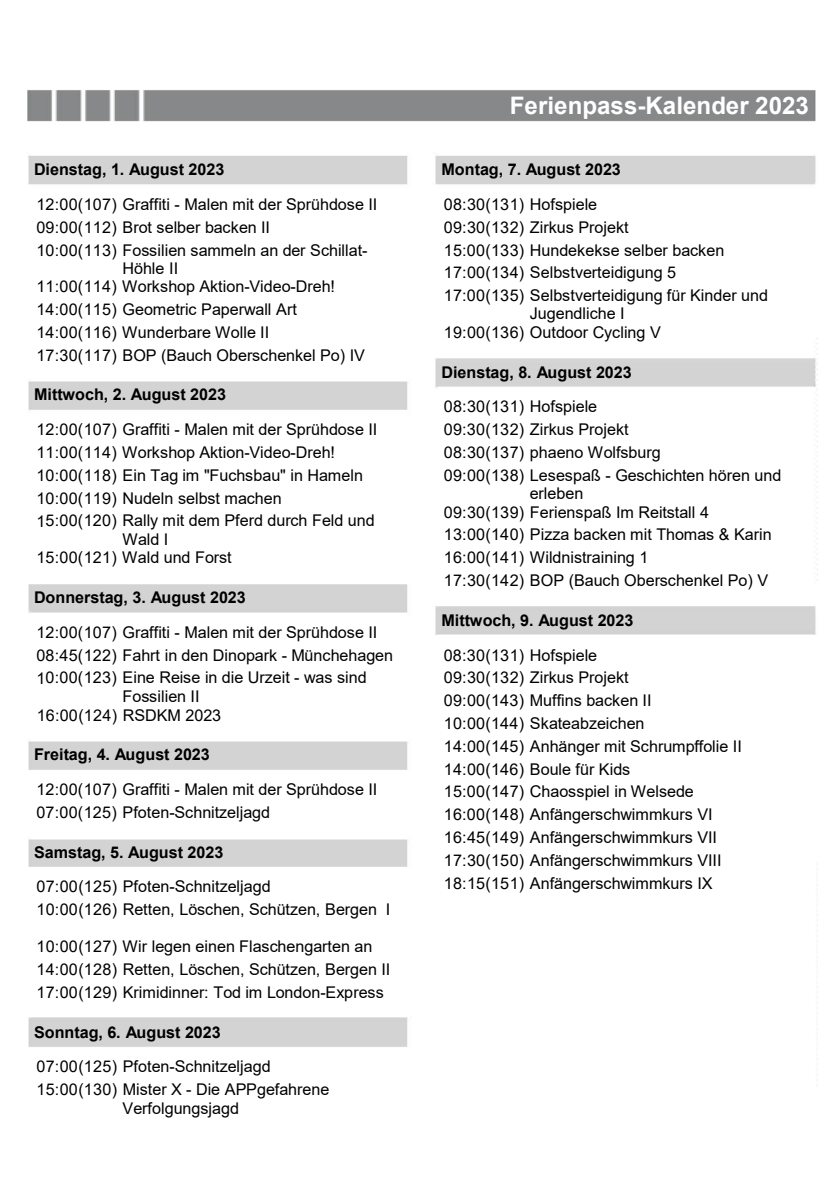
<style>
.page{position:relative;width:840px;height:1191px;background:#fff}
.page>*{position:absolute;margin:0;border:0;box-sizing:border-box;transform-origin:0 0}
.t1{font:700 24px "Arial";color:#fff}
.t2{font:16.2px/22.8px "Arial";letter-spacing:-.005em;color:#000}
.t3{font:700 16.2px "Arial";letter-spacing:-.005em;color:#000}
</style>
<div class="page">
<img style="left:27px;top:90px;width:789px;height:957px">
<h1 class="t1" style="left:509px;top:88px;width:300px">Ferienpass-Kalender 2023</h1>
<p class="t3" style="left:34px;top:158px;width:192px">Dienstag, 1. August 2023</p>
<p class="t3" style="left:441px;top:158px;width:181px">Montag, 7. August 2023</p>
<p class="t2" style="left:37px;top:193px;width:342px">12:00(107) Graffiti - Malen mit der Sprühdose II<br>09:00(112) Brot selber backen II<br>10:00(113) Fossilien sammeln an der Schillat-</p>
<p class="t2" style="left:443px;top:193px;width:186px">08:30(131) Hofspiele<br>09:30(132) Zirkus Projekt</p>
<p class="t2" style="left:122px;top:257px;width:57px">Höhle II</p>
<p class="t2" style="left:443px;top:238px;width:282px">15:00(133) Hundekekse selber backen<br>17:00(134) Selbstverteidigung 5</p>
<p class="t2" style="left:37px;top:275px;width:329px">11:00(114) Workshop Aktion-Video-Dreh!<br>14:00(115) Geometric Paperwall Art 14:00(116) Wunderbare Wolle II<br>17:30(117) BOP (Bauch Oberschenkel Po) IV</p>
<p class="t2" style="left:443px;top:284px;width:325px">17:00(135) Selbstverteidigung für Kinder und</p>
<p class="t2" style="left:529px;top:302px;width:96px">Jugendliche I</p>
<p class="t2" style="left:443px;top:321px;width:218px">19:00(136) Outdoor Cycling V</p>
<p class="t3" style="left:441px;top:361px;width:192px">Dienstag, 8. August 2023</p>
<p class="t3" style="left:34px;top:383px;width:193px">Mittwoch, 2. August 2023</p>
<p class="t2" style="left:443px;top:395px;width:155px">08:30(131) Hofspiele</p>
<p class="t2" style="left:37px;top:418px;width:342px">12:00(107) Graffiti - Malen mit der Sprühdose II 11:00(114) Workshop Aktion-Video-Dreh!<br>10:00(118) Ein Tag im "Fuchsbau" in Hameln 10:00(119) Nudeln selbst machen<br>15:00(120) Rally mit dem Pferd durch Feld und</p>
<p class="t2" style="left:443px;top:418px;width:339px">09:30(132) Zirkus Projekt<br>08:30(137) phaeno Wolfsburg<br>09:00(138) Lesespaß - Geschichten hören und</p>
<p class="t2" style="left:443px;top:484px;width:266px;line-height:18.4px;text-indent:86px">erleben<br>09:30(139) Ferienspaß Im Reitstall 4</p>
<p class="t2" style="left:122px;top:527px;width:47px">Wald I</p>
<p class="t2" style="left:443px;top:523px;width:329px">13:00(140) Pizza backen mit Thomas &amp; Karin</p>
<p class="t2" style="left:37px;top:546px;width:196px">15:00(121) Wald und Forst</p>
<p class="t2" style="left:443px;top:546px;width:326px">16:00(141) Wildnistraining 1<br>17:30(142) BOP (Bauch Oberschenkel Po) V</p>
<p class="t3" style="left:34px;top:586px;width:213px">Donnerstag, 3. August 2023</p>
<p class="t3" style="left:441px;top:608px;width:193px">Mittwoch, 9. August 2023</p>
<p class="t2" style="left:37px;top:621px;width:358px">12:00(107) Graffiti - Malen mit der Sprühdose II<br>08:45(122) Fahrt in den Dinopark - Münchehagen<br>10:00(123) Eine Reise in die Urzeit - was sind</p>
<p class="t2" style="left:443px;top:643px;width:155px">08:30(131) Hofspiele</p>
<p class="t2" style="left:443px;top:666px;width:299px">09:30(132) Zirkus Projekt<br>09:00(143) Muffins backen II<br>10:00(144) Skateabzeichen<br>14:00(145) Anhänger mit Schrumpffolie II<br>14:00(146) Boule für Kids</p>
<p class="t2" style="left:122px;top:685px;width:79px">Fossilien II</p>
<p class="t2" style="left:37px;top:703px;width:186px">16:00(124) RSDKM 2023</p>
<p class="t3" style="left:34px;top:743px;width:177px">Freitag, 4. August 2023</p>
<p class="t2" style="left:37px;top:778px;width:342px">12:00(107) Graffiti - Malen mit der Sprühdose II<br>07:00(125) Pfoten-Schnitzeljagd</p>
<p class="t2" style="left:443px;top:780px;width:279px">15:00(147) Chaosspiel in Welsede 16:00(148) Anfängerschwimmkurs VI 16:45(149) Anfängerschwimmkurs VII 17:30(150) Anfängerschwimmkurs VIII 18:15(151) Anfängerschwimmkurs IX</p>
<p class="t3" style="left:34px;top:840px;width:191px">Samstag, 5. August 2023</p>
<p class="t2" style="left:37px;top:875px;width:355px">07:00(125) Pfoten-Schnitzeljagd<br>10:00(126) Retten, Löschen, Schützen, Bergen I</p>
<p class="t2" style="left:37px;top:935px;width:355px">10:00(127) Wir legen einen Flaschengarten an<br>14:00(128) Retten, Löschen, Schützen, Bergen II<br>17:00(129) Krimidinner: Tod im London-Express</p>
<p class="t3" style="left:34px;top:1020px;width:188px">Sonntag, 6. August 2023</p>
<p class="t2" style="left:37px;top:1055px;width:294px">07:00(125) Pfoten-Schnitzeljagd<br>15:00(130) Mister X - Die APPgefahrene</p>
<p class="t2" style="left:122px;top:1096px;width:118px">Verfolgungsjagd</p>
</div>
